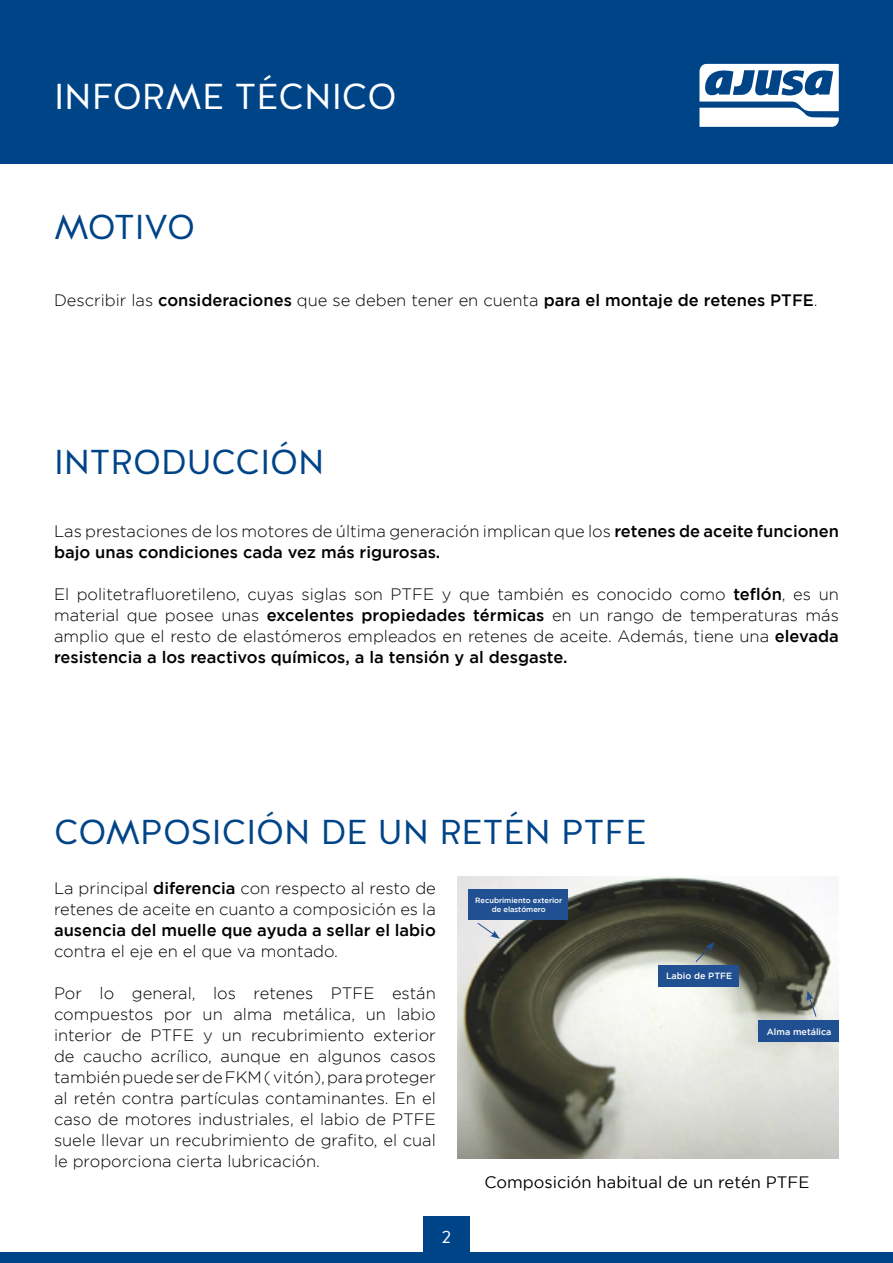
<style>
.page{position:relative;width:893px;height:1263px;background:#fff}
.page>*{position:absolute;margin:0;border:0;box-sizing:border-box;transform-origin:0 0}
.t1{font:36px "Halis GR";color:#fff}
.t2{font:34.5px "Halis GR";color:#048}
.t3{font:18px "Halis GR";color:#fff}
.t4{font:300 16.5px/21px "Gotham";color:#000;text-align:justify}
.t5{font:500 16.5px/21px "Gotham";color:#000}
.t6{font:16.5px "Gotham";color:#000}
.t7{font:500 9px "Gotham";color:#fff}
.t8{font:500 7.5px/9px "Gotham";color:#fff;text-align:center}
.s1{font-weight:300}
.s2{font-weight:500}
</style>
<div class="page">
<div style="left:0;top:0;width:893px;height:163px;background:#048"></div>
<svg style="left:699px;top:64px;width:140px;height:63px"></svg>
<div style="left:0;top:1252px;width:893px;height:11px;background:#048"></div>
<div style="left:423px;top:1216px;width:47px;height:46px;background:#048"></div>
<img style="left:457px;top:876px;width:382px;height:282px">
<div style="left:469px;top:889px;width:99px;height:30px;background:#205092"></div>
<div style="left:659px;top:965px;width:80px;height:21px;background:#205092"></div>
<div style="left:759px;top:1020px;width:80px;height:22px;background:#205092"></div>
<svg style="left:477px;top:922px;width:23px;height:17px"></svg>
<svg style="left:695px;top:942px;width:20px;height:21px"></svg>
<svg style="left:807px;top:991px;width:10px;height:26px"></svg>
<h1 class="t1" style="left:54px;top:73px;width:344px">INFORME TÉCNICO</h1>
<h2 class="t2" style="left:54px;top:204px;width:143px">MOTIVO</h2>
<p class="t5" style="left:54px;top:289px;width:765px"><span class="s1">Describir las</span> consideraciones <span class="s1">que se deben tener en cuenta</span> para el montaje de retenes PTFE<span class="s1">.</span></p>
<h2 class="t2" style="left:54px;top:439px;width:272px">INTRODUCCIÓN</h2>
<p class="t5" style="left:54px;top:520px;width:786px"><span class="s1">Las prestaciones de los motores de última generación implican que los</span> retenes de aceite funcionen bajo unas condiciones cada vez más rigurosas.</p>
<p class="t4" style="left:54px;top:583px;width:786px">El politetrafluoretileno, cuyas siglas son PTFE y que también es conocido como <span class="s2">teflón</span>, es un material que posee unas <span class="s2">excelentes propiedades térmicas</span> en un rango de temperaturas más amplio que el resto de elastómeros empleados en retenes de aceite. Además, tiene una <span class="s2">elevada resistencia a los reactivos químicos, a la tensión y al desgaste.</span></p>
<h2 class="t2" style="left:54px;top:810px;width:594px">COMPOSICIÓN DE UN RETÉN PTFE</h2>
<p class="t4" style="left:54px;top:877px;width:383px">La principal <span class="s2">diferencia</span> con respecto al resto de retenes de aceite en cuanto a composición es la</p>
<p class="t5" style="left:54px;top:919px;width:383px">ausencia del muelle que ayuda a sellar el labio</p>
<p class="t4" style="left:54px;top:940px;width:286px">contra el eje en el que va montado.</p>
<p class="t4" style="left:54px;top:982px;width:383px">Por lo general, los retenes PTFE están compuestos por un alma metálica, un labio interior de PTFE y un recubrimiento exterior de caucho acrílico, aunque en algunos casos también puede ser de FKM ( vitón), para proteger al retén contra partículas contaminantes. En el caso de motores industriales, el labio de PTFE suele llevar un recubrimiento de grafito, el cual le proporciona cierta lubricación.</p>
<p class="t8" style="left:475px;top:895px;width:89px">Recubrimiento exterior de elastómero</p>
<p class="t7" style="left:666px;top:970px;width:68px">Labio de PTFE</p>
<p class="t7" style="left:767px;top:1026px;width:66px">Alma metálica</p>
<p class="t3" style="left:442px;top:1225px;width:11px">2</p>
<p class="t6" style="left:485px;top:1173px;width:326px">Composición habitual de un retén PTFE</p>
</div>
